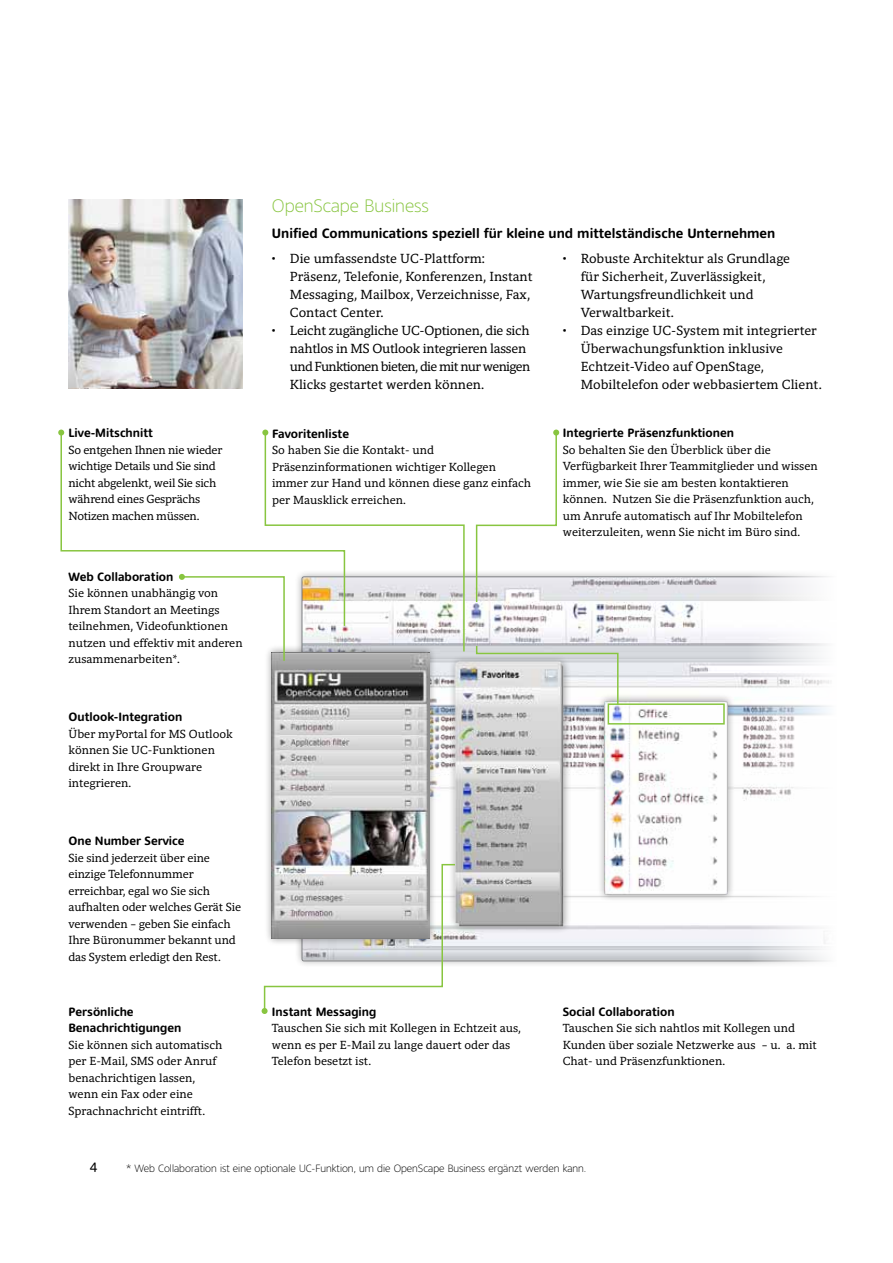
<style>
.page{position:relative;width:893px;height:1263px;background:#fff}
.page>*{position:absolute;margin:0;border:0;box-sizing:border-box;transform-origin:0 0}
.t1{font:300 18px "Harmony Sans";color:#88c540}
.t2{font:13.5px/18px "Harmony Serif";color:#000}
.t3{font:13.5px/18px "Harmony Serif";letter-spacing:-.02em;color:#000}
.t4{font:700 13.5px "Harmony Sans";color:#000}
.t5{font:13.5px "Harmony Sans";color:#000}
.t6{font:12px/16.5px "Harmony Serif";color:#000}
.t7{font:700 12px/16.5px "Harmony Sans";color:#000}
.t8{font:12px/16.5px "Harmony Serif";letter-spacing:-.02em;color:#000}
.t9{font:300 10.5px "Harmony Sans";color:#000}
</style>
<div class="page">
<img style="left:68px;top:199px;width:175px;height:189px">
<img style="left:437px;top:579px;width:302px;height:380px">
<div style="left:264px;top:644px;width:173px;height:302px;background:#000;opacity:.39"></div>
<img style="left:272px;top:662px;width:157px;height:201px">
<img style="left:448px;top:654px;width:126px;height:278px">
<svg style="left:739px;top:572px;width:90px;height:393px"></svg>
<svg style="left:60px;top:432px;width:119px;height:120px"></svg>
<svg style="left:58px;top:430px;width:6px;height:6px"></svg>
<svg style="left:475px;top:430px;width:84px;height:174px"></svg>
<svg style="left:179px;top:430px;width:286px;height:232px"></svg>
<div style="left:597px;top:693px;width:138px;height:209px;background:#000;opacity:.39"></div>
<img style="left:605px;top:701px;width:122px;height:194px">
<div style="left:608px;top:703px;width:117px;height:21px;border:2px solid #88c540"></div>
<svg style="left:475px;top:644px;width:144px;height:62px"></svg>
<svg style="left:262px;top:863px;width:194px;height:151px"></svg>
<p class="t7" style="left:68px;top:424px;width:86px">Live-Mitschnitt</p>
<p class="t8" style="left:68px;top:441px;width:156px">So entgehen Ihnen nie wieder wichtige Details und Sie sind nicht abgelenkt, weil Sie sich während eines Gesprächs<br>Notizen machen müssen.</p>
<p class="t7" style="left:68px;top:568px;width:107px">Web Collaboration</p>
<p class="t6" style="left:68px;top:585px;width:176px">Sie können unabhängig von<br>Ihrem Standort an Meetings teilnehmen, Videofunktionen nutzen und effektiv mit anderen zusammenarbeiten*.</p>
<p class="t7" style="left:68px;top:708px;width:115px">Outlook-Integration</p>
<p class="t6" style="left:68px;top:725px;width:166px">Über myPortal for MS Outlook können Sie UC-Funktionen direkt in Ihre Groupware integrieren.</p>
<p class="t7" style="left:68px;top:833px;width:117px">One Number Service</p>
<p class="t6" style="left:68px;top:849px;width:174px">Sie sind jederzeit über eine einzige Telefonnummer erreichbar, egal wo Sie sich aufhalten oder welches Gerät Sie verwenden – geben Sie einfach<br>Ihre Büronummer bekannt und das System erledigt den Rest.</p>
<p class="t7" style="left:68px;top:1003px;width:114px">Persönliche<br>Benachrichtigungen</p>
<p class="t6" style="left:68px;top:1036px;width:155px">Sie können sich automatisch per E-Mail, SMS oder Anruf benachrichtigen lassen, wenn ein Fax oder eine<br>Sprachnachricht eintrifft.</p>
<h1 class="t1" style="left:272px;top:194px;width:158px">OpenScape Business</h1>
<p class="t4" style="left:272px;top:225px;width:505px">Unified Communications speziell für kleine und mittelständische Unternehmen</p>
<p class="t2" style="left:290px;top:249px;width:244px;text-indent:-18px">• Die umfassendste UC-Plattform:<br>Präsenz, Telefonie, Konferenzen, Instant Messaging, Mailbox, Verzeichnisse, Fax, Contact Center.</p>
<p class="t3" style="left:290px;top:321px;width:242px;text-indent:-18px">• Leicht zugängliche UC-Optionen, die sich nahtlos in MS Outlook integrieren lassen und Funktionen bieten, die mit nur wenigen Klicks gestartet werden können.</p>
<p class="t2" style="left:581px;top:249px;width:211px;text-indent:-18px">• Robuste Architektur als Grundlage für Sicherheit, Zuverlässigkeit,<br>Wartungsfreundlichkeit und<br>Verwaltbarkeit.</p>
<p class="t2" style="left:581px;top:321px;width:242px;text-indent:-18px">• Das einzige UC-System mit integrierter Überwachungsfunktion inklusive Echtzeit-Video auf OpenStage, Mobiltelefon oder webbasiertem Client.</p>
<p class="t7" style="left:272px;top:425px;width:79px">Favoritenliste</p>
<p class="t6" style="left:272px;top:442px;width:261px">So haben Sie die Kontakt- und Präsenzinformationen wichtiger Kollegen immer zur Hand und können diese ganz einfach per Mausklick erreichen.</p>
<p class="t7" style="left:563px;top:424px;width:173px">Integrierte Präsenzfunktionen</p>
<p class="t6" style="left:563px;top:441px;width:257px">So behalten Sie den Überblick über die Verfügbarkeit Ihrer Teammitglieder und wissen immer, wie Sie sie am besten kontaktieren können. Nutzen Sie die Präsenzfunktion auch, um Anrufe automatisch auf Ihr Mobiltelefon weiterzuleiten, wenn Sie nicht im Büro sind.</p>
<p class="t7" style="left:272px;top:1003px;width:106px">Instant Messaging</p>
<p class="t6" style="left:272px;top:1020px;width:251px">Tauschen Sie sich mit Kollegen in Echtzeit aus, wenn es per E-Mail zu lange dauert oder das<br>Telefon besetzt ist.</p>
<p class="t7" style="left:563px;top:1003px;width:114px">Social Collaboration</p>
<p class="t6" style="left:563px;top:1020px;width:256px">Tauschen Sie sich nahtlos mit Kollegen und<br>Kunden über soziale Netzwerke aus – u. a. mit<br>Chat- und Präsenzfunktionen.</p>
<p class="t5" style="left:90px;top:1158px;width:9px">4</p>
<p class="t9" style="left:127px;top:1161px;width:461px">* Web Collaboration ist eine optionale UC-Funktion, um die OpenScape Business ergänzt werden kann.</p>
</div>
